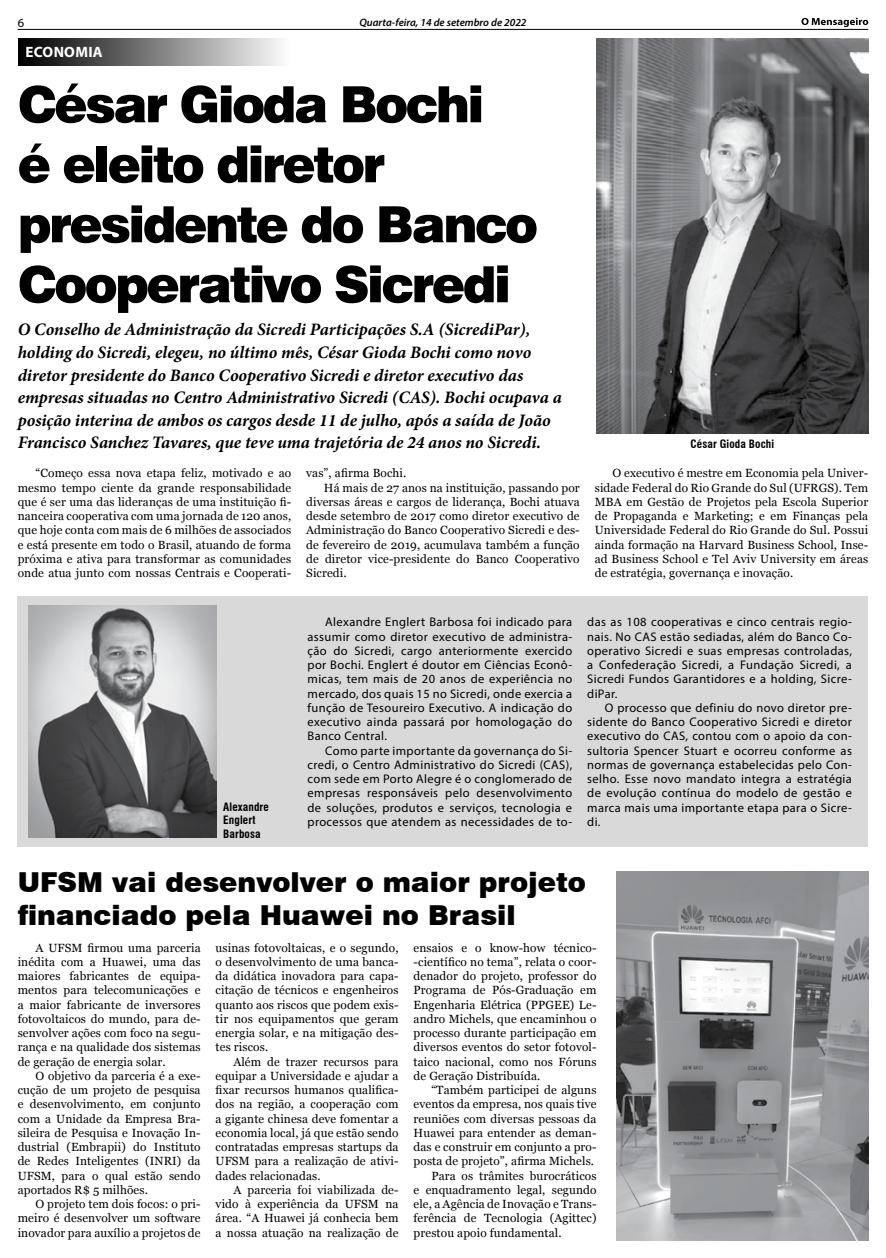
<style>
.page{position:relative;width:886px;height:1258px;background:#fff}
.page>*{position:absolute;margin:0;border:0;box-sizing:border-box;transform-origin:0 0}
.t1{font:900 50px/60px "Swiss 721 BT";letter-spacing:-.05em;color:#000}
.t2{font:900 27.5px/33px "Swiss 721 BT";color:#000}
.t3{font:italic 700 17.5px/22.5px "Minion Pro";letter-spacing:-.005em;color:#000}
.t4{font:700 15px "Myriad Pro";letter-spacing:.02em;color:#fff}
.t5{font:12.5px/14.2px "Myriad Pro";letter-spacing:.03em;color:#000;text-align:justify}
.t6{font:11.88px/14.2px "Georgia";letter-spacing:.01em;color:#000;text-align:justify}
.t7{font:700 condensed 11.25px/13.5px "Swiss 721 BT";letter-spacing:.01em;color:#000}
.t8{font:italic 600 10.75px "Myriad Pro";color:#000}
</style>
<div class="page">
<svg style="left:801px;top:18px;width:67px;height:9px"></svg>
<hr style="left:18px;top:29px;width:850px;height:1px;background:#000">
<hr style="left:885px;top:731px;width:1px;height:527px;background:#e6e7e8">
<div style="left:18px;top:596px;width:850px;height:251px;background:#d9d9d9"></div>
<div style="left:18px;top:38px;width:271px;height:28px;background:linear-gradient(to right,#000,#fcfcfc)"></div>
<img style="left:596px;top:38px;width:272px;height:396px">
<img style="left:28px;top:606px;width:189px;height:232px">
<img style="left:617px;top:871px;width:251px;height:369px">
<p class="t5" style="left:18px;top:16px;width:8px">6</p>
<p class="t8" style="left:359px;top:15px;width:169px">Quarta-feira, 14 de setembro de 2022</p>
<p class="t4" style="left:26px;top:42px;width:79px">ECONOMIA</p>
<h1 class="t1" style="left:18px;top:74px;width:522px">César Gioda Bochi<br>é eleito diretor presidente do Banco<br>Cooperativo Sicredi</h1>
<p class="t3" style="left:18px;top:318px;width:545px">O Conselho de Administração da Sicredi Participações S.A (SicrediPar), holding do Sicredi, elegeu, no último mês, César Gioda Bochi como novo diretor presidente do Banco Cooperativo Sicredi e diretor executivo das empresas situadas no Centro Administrativo Sicredi (CAS). Bochi ocupava a posição interina de ambos os cargos desde 11 de julho, após a saída de João Francisco Sanchez Tavares, que teve uma trajetória de 24 anos no Sicredi.</p>
<p class="t6" style="left:18px;top:466px;width:275px;text-indent:18px">“Começo essa nova etapa feliz, motivado e ao mesmo tempo ciente da grande responsabilidade que é ser uma das lideranças de uma instituição fi&shy;nanceira cooperativa com uma jornada de 120 anos, que hoje conta com mais de 6 milhões de associados e está presente em todo o Brasil, atuando de forma próxima e ativa para transformar as comunidades onde atua junto com nossas Centrais e Cooperati-</p>
<p class="t6" style="left:306px;top:466px;width:102px">vas”, afirma Bochi.</p>
<p class="t6" style="left:324px;top:481px;width:257px">Há mais de 27 anos na instituição, passando por</p>
<p class="t6" style="left:306px;top:495px;width:275px">diversas áreas e cargos de liderança, Bochi atuava</p>
<p class="t6" style="left:306px;top:509px;width:275px">desde setembro de 2017 como diretor executivo de</p>
<p class="t6" style="left:306px;top:523px;width:275px">Administração do Banco Cooperativo Sicredi e des-</p>
<p class="t6" style="left:306px;top:538px;width:275px">de fevereiro de 2019, acumulava também a função</p>
<p class="t6" style="left:306px;top:552px;width:275px">de diretor vice-presidente do Banco Cooperativo</p>
<p class="t6" style="left:306px;top:566px;width:42px">Sicredi.</p>
<p class="t7" style="left:690px;top:437px;width:85px">César Gioda Bochi</p>
<p class="t6" style="left:595px;top:466px;width:275px;text-indent:18px">O executivo é mestre em Economia pela Univer&shy;sidade Federal do Rio Grande do Sul (UFRGS). Tem MBA em Gestão de Projetos pela Escola Superior de Propaganda e Marketing; e em Finanças pela Universidade Federal do Rio Grande do Sul. Possui ainda formação na Harvard Business School, Inse&shy;ad Business School e Tel Aviv University em áreas de estratégia, governança e inovação.</p>
<p class="t5" style="left:307px;top:615px;width:266px;text-indent:18px">Alexandre Englert Barbosa foi indicado para assumir como diretor executivo de administra&shy;ção do Sicredi, cargo anteriormente exercido por Bochi. Englert é doutor em Ciências Econô&shy;micas, tem mais de 20 anos de experiência no mercado, dos quais 15 no Sicredi, onde exercia a função de Tesoureiro Executivo. A indicação do executivo ainda passará por homologação do Banco Central.</p>
<p class="t5" style="left:307px;top:743px;width:266px;text-indent:18px">Como parte importante da governança do Si&shy;credi, o Centro Administrativo do Sicredi (CAS), com sede em Porto Alegre é o conglomerado de empresas responsáveis pelo desenvolvimento de soluções, produtos e serviços, tecnologia e processos que atendem as necessidades de to-</p>
<p class="t5" style="left:587px;top:615px;width:266px">das as 108 cooperativas e cinco centrais regio&shy;nais. No CAS estão sediadas, além do Banco Co&shy;operativo Sicredi e suas empresas controladas, a Confederação Sicredi, a Fundação Sicredi, a Sicredi Fundos Garantidores e a holding, Sicre&shy;diPar.</p>
<p class="t5" style="left:587px;top:700px;width:266px;text-indent:18px">O processo que definiu do novo diretor pre&shy;sidente do Banco Cooperativo Sicredi e diretor executivo do CAS, contou com o apoio da con&shy;sultoria Spencer Stuart e ocorreu conforme as normas de governança estabelecidas pelo Con&shy;selho. Esse novo mandato integra a estratégia de evolução contínua do modelo de gestão e marca mais uma importante etapa para o Sicre&shy;di.</p>
<p class="t7" style="left:223px;top:800px;width:47px">Alexandre<br>Englert<br>Barbosa</p>
<h2 class="t2" style="left:18px;top:865px;width:570px">UFSM vai desenvolver o maior projeto financiado pela Huawei no Brasil</h2>
<p class="t6" style="left:18px;top:940px;width:184px;text-indent:18px">A UFSM firmou uma parceria inédita com a Huawei, uma das maiores fabricantes de equipa&shy;mentos para telecomunicações e a maior fabricante de inversores fotovoltaicos do mundo, para de&shy;senvolver ações com foco na segu&shy;rança e na qualidade dos sistemas de geração de energia solar.</p>
<p class="t6" style="left:18px;top:1069px;width:184px;text-indent:18px">O objetivo da parceria é a exe&shy;cução de um projeto de pesquisa e desenvolvimento, em conjunto com a Unidade da Empresa Bra&shy;sileira de Pesquisa e Inovação In&shy;dustrial (Embrapii) do Instituto de Redes Inteligentes (INRI) da UFSM, para o qual estão sendo aportados R$ 5 milhões.</p>
<p class="t6" style="left:18px;top:1197px;width:184px;text-indent:18px">O projeto tem dois focos: o pri&shy;meiro é desenvolver um software inovador para auxílio a projetos de</p>
<p class="t6" style="left:216px;top:940px;width:184px">usinas fotovoltaicas, e o segundo, o desenvolvimento de uma banca&shy;da didática inovadora para capa&shy;citação de técnicos e engenheiros quanto aos riscos que podem exis&shy;tir nos equipamentos que geram energia solar, e na mitigação des&shy;tes riscos.</p>
<p class="t6" style="left:216px;top:1054px;width:184px;text-indent:18px">Além de trazer recursos para equipar a Universidade e ajudar a fixar recursos humanos qualifica&shy;dos na região, a cooperação com a gigante chinesa deve fomentar a economia local, já que estão sendo contratadas empresas startups da UFSM para a realização de ativi&shy;dades relacionadas.</p>
<p class="t6" style="left:216px;top:1183px;width:184px;text-indent:18px">A parceria foi viabilizada de&shy;vido à experiência da UFSM na área. “A Huawei já conhecia bem a nossa atuação na realização de</p>
<p class="t6" style="left:414px;top:940px;width:184px">ensaios e o know-how técnico--científico no tema”, relata o coor&shy;denador do projeto, professor do Programa de Pós-Graduação em Engenharia Elétrica (PPGEE) Le&shy;andro Michels, que encaminhou o processo durante participação em diversos eventos do setor fotovol&shy;taico nacional, como nos Fóruns de Geração Distribuída.</p>
<p class="t6" style="left:431px;top:1083px;width:167px">“Também participei de alguns</p>
<p class="t6" style="left:414px;top:1097px;width:184px">eventos da empresa, nos quais tive</p>
<p class="t6" style="left:414px;top:1111px;width:184px">reuniões com diversas pessoas da</p>
<p class="t6" style="left:414px;top:1126px;width:184px">Huawei para entender as deman-</p>
<p class="t6" style="left:414px;top:1140px;width:184px">das e construir em conjunto a pro-</p>
<p class="t6" style="left:414px;top:1154px;width:182px">posta de projeto”, afirma Michels.</p>
<p class="t6" style="left:431px;top:1168px;width:167px">Para os trâmites burocráticos</p>
<p class="t6" style="left:414px;top:1183px;width:184px">e enquadramento legal, segundo</p>
<p class="t6" style="left:414px;top:1197px;width:184px">ele, a Agência de Inovação e Trans-</p>
<p class="t6" style="left:414px;top:1211px;width:184px">ferência de Tecnologia (Agittec)</p>
<p class="t6" style="left:414px;top:1225px;width:149px">prestou apoio fundamental.</p>
</div>
